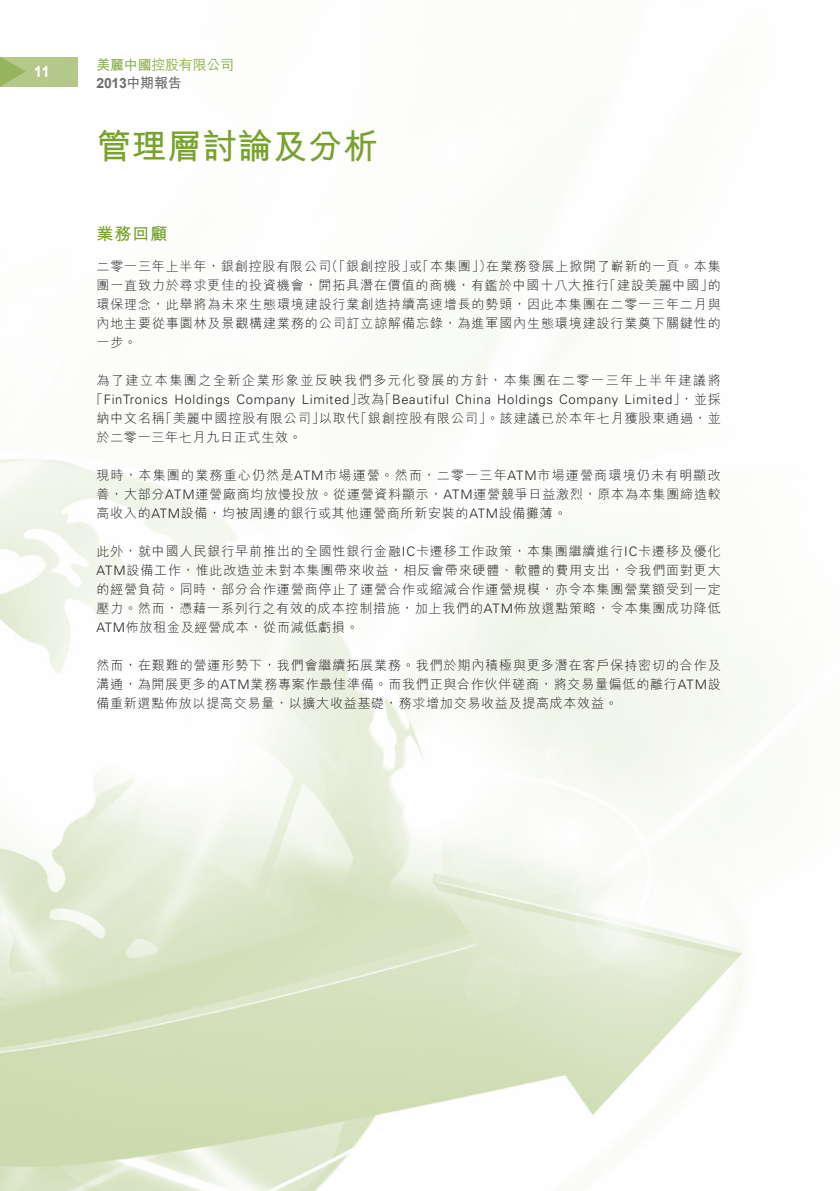
<style>
.page{position:relative;width:840px;height:1191px;background:#fff}
.page>*{position:absolute;margin:0;border:0;box-sizing:border-box;transform-origin:0 0}
.t1{font:700 35px "M Hei HK";letter-spacing:.005em;color:#78a22d}
.t2{font:700 17px "M Hei HK";color:#78a22d}
.t3{font:700 15.6px "Arial";color:#fff;scale:.9 1}
.t4{font:500 14px/18px "M Hei HK";letter-spacing:-.02em;color:#8fb051}
.t5{font:300 13px/19px "M Hei HK";letter-spacing:.065em;color:#231f20;text-align:justify}
.t6{font:300 13px "Univers LT Std";letter-spacing:.055em;color:#231f20}
.t7{font:300 13px "M Hei HK";letter-spacing:.12em;color:#231f20}
.s1{font-weight:700}
.s2{font-family:"Arial";font-weight:700;color:#6c6d70}
.s3{font-weight:700;color:#6c6d70}
.s4{font-family:"M Hei HK"}
.s5{font-family:"Univers LT Std"}
</style>
<div class="page">
<img style="left:0;top:56px;width:763px;height:1135px">
<div style="left:0;top:57px;width:77px;height:29px;background:#b4c88b"></div>
<svg style="left:0;top:57px;width:26px;height:29px"></svg>
<p class="t3" style="left:34px;top:61px;width:19px">11</p>
<p class="t4" style="left:96px;top:55px;width:139px"><span class="s1">美麗中國</span>控股有限公司<br><span class="s2">2013</span><span class="s3">中期報告</span></p>
<p class="t1" style="left:96px;top:121px;width:283px">管理層討論及分析</p>
<p class="t2" style="left:96px;top:222px;width:72px">業務回顧</p>
<p class="t5" style="left:96px;top:256px;width:625px">二零一三年上半年，銀創控股有限公司（「銀創控股」或「本集團」）在業務發展上掀開了嶄新的一頁。本集團一直致力於尋求更佳的投資機會，開拓具潛在價值的商機，有鑑於中國十八大推行「建設美麗中國」的環保理念，此舉將為未來生態環境建設行業創造持續高速增長的勢頭，因此本集團在二零一三年二月與內地主要從事園林及景觀構建業務的公司訂立諒解備忘錄，為進軍國內生態環境建設行業奠下關鍵性的一步。</p>
<p class="t7" style="left:96px;top:371px;width:625px">為了建立本集團之全新企業形象並反映我們多元化發展的方針，本集團在二零一三年上半年建議將</p>
<p class="t6" style="left:90px;top:391px;width:632px"><span class="s4">「</span>FinTronics Holdings Company Limited<span class="s4">」改為「</span>Beautiful China Holdings Company Limited<span class="s4">」，並採</span></p>
<p class="t5" style="left:96px;top:408px;width:625px">納中文名稱「美麗中國控股有限公司」以取代「銀創控股有限公司」。該建議已於本年七月獲股東通過，並</p>
<p class="t5" style="left:96px;top:427px;width:207px">於二零一三年七月九日正式生效。</p>
<p class="t5" style="left:96px;top:465px;width:625px">現時，本集團的業務重心仍然是<span class="s5">ATM</span>市場運營。然而，二零一三年<span class="s5">ATM</span>市場運營商環境仍未有明顯改善，大部分<span class="s5">ATM</span>運營廠商均放慢投放。從運營資料顯示，<span class="s5">ATM</span>運營競爭日益激烈，原本為本集團締造較高收入的<span class="s5">ATM</span>設備，均被周邊的銀行或其他運營商所新安裝的<span class="s5">ATM</span>設備攤薄。</p>
<p class="t5" style="left:96px;top:541px;width:625px">此外，就中國人民銀行早前推出的全國性銀行金融<span class="s5">IC</span>卡遷移工作政策，本集團繼續進行<span class="s5">IC</span>卡遷移及優化<span class="s5">ATM</span>設備工作，惟此改造並未對本集團帶來收益，相反會帶來硬體、軟體的費用支出，令我們面對更大的經營負荷。同時，部分合作運營商停止了運營合作或縮減合作運營規模，亦令本集團營業額受到一定壓力。然而，憑藉一系列行之有效的成本控制措施，加上我們的<span class="s5">ATM</span>佈放選點策略，令本集團成功降低<span class="s5">ATM</span>佈放租金及經營成本，從而減低虧損。</p>
<p class="t5" style="left:96px;top:655px;width:625px">然而，在艱難的營運形勢下，我們會繼續拓展業務。我們於期內積極與更多潛在客戶保持密切的合作及溝通，為開展更多的<span class="s5">ATM</span>業務專案作最佳準備。而我們正與合作伙伴磋商，將交易量偏低的離行<span class="s5">ATM</span>設備重新選點佈放以提高交易量，以擴大收益基礎，務求增加交易收益及提高成本效益。</p>
</div>
